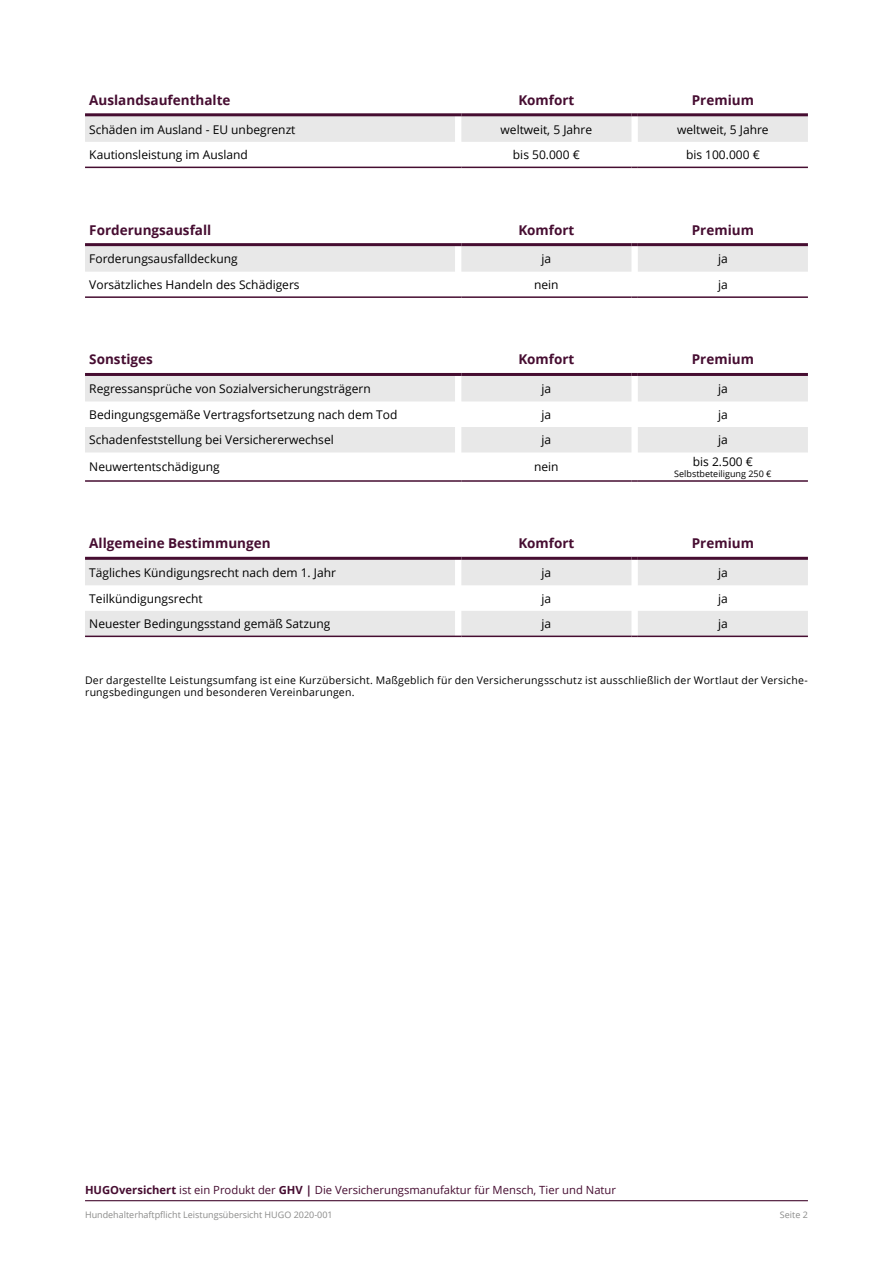
<style>
.page{position:relative;width:893px;height:1263px;background:#fff}
.page>*{position:absolute;margin:0;border:0;box-sizing:border-box;transform-origin:0 0}
.t1{font:700 13.5px "Open Sans";color:#460d31}
.t2{font:12px "Open Sans";color:#000}
.t3{font:11.25px "Open Sans";color:#460d31}
.t4{font:10.5px/12.6px "Open Sans";letter-spacing:.02em;color:#000}
.t5{font:9px "Open Sans";color:#8b8b8a}
.t6{font:9px "Open Sans";color:#000}
.s1{font-weight:700}
</style>
<div class="page">
<hr style="left:85px;top:1200px;width:723px;height:1px;background:#460d31">
<hr style="left:85px;top:167px;width:370px;height:1px;background:#460d31">
<hr style="left:461px;top:167px;width:170px;height:1px;background:#460d31">
<hr style="left:638px;top:167px;width:170px;height:1px;background:#460d31">
<svg style="left:85px;top:113px;width:723px;height:29px"></svg>
<hr style="left:638px;top:113px;width:170px;height:3px;background:#460d31">
<hr style="left:85px;top:296px;width:370px;height:2px;background:#460d31">
<svg style="left:455px;top:296px;width:6px;height:2px"></svg>
<hr style="left:461px;top:296px;width:170px;height:2px;background:#460d31">
<svg style="left:631px;top:296px;width:7px;height:2px"></svg>
<hr style="left:638px;top:296px;width:170px;height:2px;background:#460d31">
<svg style="left:85px;top:243px;width:723px;height:29px"></svg>
<hr style="left:638px;top:243px;width:170px;height:3px;background:#460d31">
<svg style="left:85px;top:376px;width:723px;height:76px;fill:#e8e8e8"></svg>
<hr style="left:85px;top:480px;width:370px;height:2px;background:#460d31">
<svg style="left:455px;top:480px;width:6px;height:2px"></svg>
<hr style="left:461px;top:480px;width:170px;height:2px;background:#460d31">
<svg style="left:631px;top:480px;width:7px;height:2px"></svg>
<hr style="left:638px;top:480px;width:170px;height:2px;background:#460d31">
<hr style="left:85px;top:373px;width:370px;height:3px;background:#460d31">
<svg style="left:455px;top:373px;width:6px;height:3px"></svg>
<hr style="left:461px;top:373px;width:170px;height:3px;background:#460d31">
<svg style="left:631px;top:373px;width:7px;height:3px"></svg>
<hr style="left:638px;top:373px;width:170px;height:3px;background:#460d31">
<svg style="left:85px;top:560px;width:723px;height:76px;fill:#e8e8e8"></svg>
<hr style="left:85px;top:636px;width:370px;height:1px;background:#460d31">
<hr style="left:461px;top:636px;width:170px;height:1px;background:#460d31">
<hr style="left:638px;top:636px;width:170px;height:1px;background:#460d31">
<hr style="left:85px;top:557px;width:370px;height:3px;background:#460d31">
<svg style="left:455px;top:557px;width:6px;height:3px"></svg>
<hr style="left:461px;top:557px;width:170px;height:3px;background:#460d31">
<svg style="left:631px;top:557px;width:7px;height:3px"></svg>
<hr style="left:638px;top:557px;width:170px;height:3px;background:#460d31">
<p class="t1" style="left:89px;top:90px;width:143px">Auslandsaufenthalte</p>
<p class="t1" style="left:518px;top:90px;width:58px">Komfort</p>
<p class="t1" style="left:692px;top:90px;width:64px">Premium</p>
<p class="t2" style="left:89px;top:121px;width:208px">Schäden im Ausland - EU unbegrenzt</p>
<p class="t2" style="left:501px;top:121px;width:93px">weltweit, 5 Jahre</p>
<p class="t2" style="left:677px;top:121px;width:93px">weltweit, 5 Jahre</p>
<p class="t2" style="left:89px;top:147px;width:160px">Kautionsleistung im Ausland</p>
<p class="t2" style="left:513px;top:147px;width:68px">bis 50.000 €</p>
<p class="t2" style="left:686px;top:147px;width:75px">bis 100.000 €</p>
<p class="t1" style="left:89px;top:220px;width:123px">Forderungsausfall</p>
<p class="t1" style="left:518px;top:220px;width:58px">Komfort</p>
<p class="t1" style="left:692px;top:220px;width:64px">Premium</p>
<p class="t2" style="left:89px;top:251px;width:150px">Forderungsausfalldeckung</p>
<p class="t2" style="left:542px;top:251px;width:11px">ja</p>
<p class="t2" style="left:718px;top:251px;width:11px">ja</p>
<p class="t2" style="left:89px;top:276px;width:212px">Vorsätzliches Handeln des Schädigers</p>
<p class="t2" style="left:534px;top:276px;width:26px">nein</p>
<p class="t2" style="left:718px;top:276px;width:11px">ja</p>
<p class="t1" style="left:89px;top:350px;width:65px">Sonstiges</p>
<p class="t1" style="left:518px;top:350px;width:58px">Komfort</p>
<p class="t1" style="left:692px;top:350px;width:64px">Premium</p>
<p class="t2" style="left:89px;top:381px;width:283px">Regressansprüche von Sozialversicherungsträgern</p>
<p class="t2" style="left:542px;top:381px;width:11px">ja</p>
<p class="t2" style="left:718px;top:381px;width:11px">ja</p>
<p class="t2" style="left:89px;top:406px;width:310px">Bedingungsgemäße Vertragsfortsetzung nach dem Tod</p>
<p class="t2" style="left:542px;top:406px;width:11px">ja</p>
<p class="t2" style="left:718px;top:406px;width:11px">ja</p>
<p class="t2" style="left:89px;top:432px;width:246px">Schadenfeststellung bei Versichererwechsel</p>
<p class="t2" style="left:542px;top:432px;width:11px">ja</p>
<p class="t2" style="left:718px;top:432px;width:11px">ja</p>
<p class="t2" style="left:89px;top:459px;width:132px">Neuwertentschädigung</p>
<p class="t2" style="left:534px;top:459px;width:26px">nein</p>
<p class="t2" style="left:693px;top:453px;width:62px">bis 2.500 €</p>
<p class="t6" style="left:674px;top:467px;width:99px">Selbstbeteiligung 250 €</p>
<p class="t1" style="left:89px;top:534px;width:183px">Allgemeine Bestimmungen</p>
<p class="t1" style="left:518px;top:534px;width:58px">Komfort</p>
<p class="t1" style="left:692px;top:534px;width:64px">Premium</p>
<p class="t2" style="left:89px;top:564px;width:248px">Tägliches Kündigungsrecht nach dem 1. Jahr</p>
<p class="t2" style="left:542px;top:564px;width:11px">ja</p>
<p class="t2" style="left:718px;top:564px;width:11px">ja</p>
<p class="t2" style="left:89px;top:590px;width:115px">Teilkündigungsrecht</p>
<p class="t2" style="left:542px;top:590px;width:11px">ja</p>
<p class="t2" style="left:718px;top:590px;width:11px">ja</p>
<p class="t2" style="left:89px;top:616px;width:243px">Neuester Bedingungsstand gemäß Satzung</p>
<p class="t2" style="left:542px;top:616px;width:11px">ja</p>
<p class="t2" style="left:718px;top:616px;width:11px">ja</p>
<p class="t4" style="left:85px;top:673px;width:724px">Der dargestellte Leistungsumfang ist eine Kurzübersicht. Maßgeblich für den Versicherungsschutz ist ausschließlich der Wortlaut der Versiche&shy;rungsbedingungen und besonderen Vereinbarungen.</p>
<p class="t3" style="left:85px;top:1182px;width:532px"><span class="s1">HUGOversichert</span> ist ein Produkt der <span class="s1">GHV |</span> Die Versicherungsmanufaktur für Mensch, Tier und Natur</p>
<p class="t5" style="left:85px;top:1208px;width:249px">Hundehalterhaftpflicht Leistungsübersicht HUGO 2020-001</p>
<p class="t5" style="left:780px;top:1208px;width:29px">Seite 2</p>
</div>
